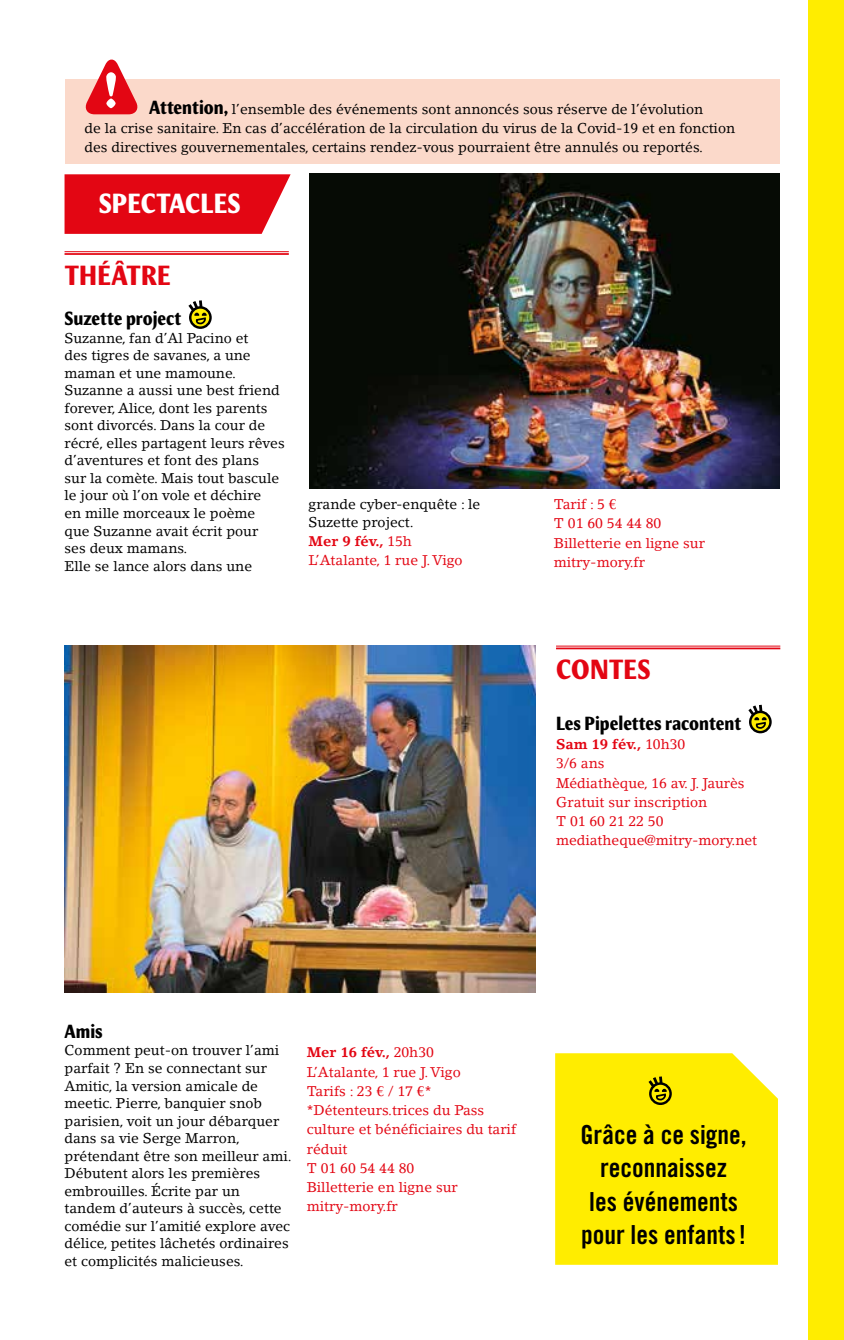
<style>
.page{position:relative;width:844px;height:1340px;background:#fff}
.page>*{position:absolute;margin:0;border:0;box-sizing:border-box;transform-origin:0 0}
.t1{font:700 condensed 28px "Meadow Pro";letter-spacing:.01em;color:#e30613}
.t2{font:700 condensed 28px "Meadow Pro";letter-spacing:.01em;color:#fff}
.t3{font:26.25px/33.2px "Trade Gothic Bold Cond Twenty";color:#000;text-align:center}
.t4{font:700 condensed 19.25px "Meadow Pro";color:#000}
.t5{font:14px/17.5px "Lino Letter";color:#000}
.t6{font:14px/19.2px "Lino Letter";color:#e30613}
.s1{font-family:"Meadow Pro";font-weight:700;font-stretch:condensed;font-size:19.25px}
.s2{font-weight:700}
</style>
<div class="page">
<div style="left:555px;top:1053px;width:222px;height:211px;background:#ffed00"></div>
<svg style="left:650px;top:1083px;width:20px;height:20px"></svg>
<div style="left:649px;top:1082px;width:22px;height:23px;border:2px solid #000;border-radius:50%"></div>
<svg style="left:645px;top:1073px;width:21px;height:28px"></svg>
<svg style="left:64px;top:174px;width:226px;height:60px;background:#e41723"></svg>
<hr style="left:556px;top:646px;width:224px;height:1px;background:#e30613">
<hr style="left:556px;top:647px;width:224px;height:2px;background:#e30613">
<svg style="left:750px;top:712px;width:20px;height:20px"></svg>
<div style="left:748px;top:710px;width:23px;height:23px;border:2px solid #000;border-radius:50%"></div>
<svg style="left:748px;top:704px;width:18px;height:25px"></svg>
<hr style="left:64px;top:251px;width:225px;height:1px;background:#e30613">
<hr style="left:64px;top:253px;width:225px;height:2px;background:#e30613">
<svg style="left:190px;top:307px;width:20px;height:21px"></svg>
<div style="left:189px;top:306px;width:23px;height:23px;border:2px solid #000;border-radius:50%"></div>
<svg style="left:188px;top:300px;width:19px;height:25px"></svg>
<img style="left:64px;top:645px;width:472px;height:347px">
<img style="left:309px;top:174px;width:470px;height:314px">
<div style="left:65px;top:79px;width:714px;height:85px;background:#fbd9ca"></div>
<svg style="left:85px;top:59px;width:53px;height:56px"></svg>
<div style="left:807px;top:0;width:36px;height:1339px;background:#ffed00"></div>
<p class="t5" style="left:85px;top:99px;width:652px;line-height:19.2px;text-indent:64px"><span class="s1">Attention,</span> l’ensemble des événements sont annoncés sous réserve de l’évolution<br>de la crise sanitaire. En cas d’accélération de la circulation du virus de la Covid-19 et en fonction des directives gouvernementales, certains rendez-vous pourraient être annulés ou reportés.</p>
<h1 class="t2" style="left:99px;top:186px;width:143px">SPECTACLES</h1>
<h1 class="t1" style="left:65px;top:258px;width:107px">THÉÂTRE</h1>
<h3 class="t4" style="left:64px;top:307px;width:118px">Suzette project</h3>
<p class="t5" style="left:64px;top:329px;width:222px">Suzanne, fan d’Al Pacino et<br>des tigres de savanes, a une maman et une mamoune.<br>Suzanne a aussi une best friend forever, Alice, dont les parents sont divorcés. Dans la cour de récré, elles partagent leurs rêves d’aventures et font des plans<br>sur la comète. Mais tout bascule le jour où l’on vole et déchire<br>en mille morceaux le poème<br>que Suzanne avait écrit pour<br>ses deux mamans.<br>Elle se lance alors dans une</p>
<p class="t5" style="left:308px;top:495px;width:173px">grande cyber-enquête : le<br>Suzette project.</p>
<p class="t6" style="left:308px;top:531px;width:155px"><span class="s2">Mer 9 fév.,</span> 15h<br>L’Atalante, 1 rue J. Vigo</p>
<p class="t6" style="left:553px;top:494px;width:152px">Tarif : 5 €<br>T 01 60 54 44 80<br>Billetterie en ligne sur mitry-mory.fr</p>
<h1 class="t1" style="left:556px;top:652px;width:96px">CONTES</h1>
<h3 class="t4" style="left:556px;top:711px;width:187px">Les Pipelettes racontent</h3>
<p class="t6" style="left:556px;top:734px;width:203px"><span class="s2">Sam 19 fév.,</span> 10h30<br>3/6 ans<br>Médiathèque, 16 av. J. Jaurès<br>Gratuit sur inscription<br>T 01 60 21 22 50 mediatheque@mitry-mory.net</p>
<h3 class="t4" style="left:64px;top:1019px;width:40px">Amis</h3>
<p class="t5" style="left:64px;top:1041px;width:228px">Comment peut-on trouver l’ami parfait ? En se connectant sur<br>Amitic, la version amicale de meetic. Pierre, banquier snob parisien, voit un jour débarquer dans sa vie Serge Marron, prétendant être son meilleur ami.<br>Débutent alors les premières embrouilles. Écrite par un tandem d’auteurs à succès, cette comédie sur l’amitié explore avec délice, petites lâchetés ordinaires et complicités malicieuses.</p>
<p class="t6" style="left:307px;top:1042px;width:211px"><span class="s2">Mer 16 fév.,</span> 20h30<br>L’Atalante, 1 rue J. Vigo<br>Tarifs : 23 € / 17 €* *Détenteurs.trices du Pass culture et bénéficiaires du tarif réduit<br>T 01 60 54 44 80<br>Billetterie en ligne sur mitry-mory.fr</p>
<h2 class="t3" style="left:580px;top:1117px;width:168px">Grâce à ce signe, reconnaissez<br>les événements pour les enfants!</h2>
</div>
